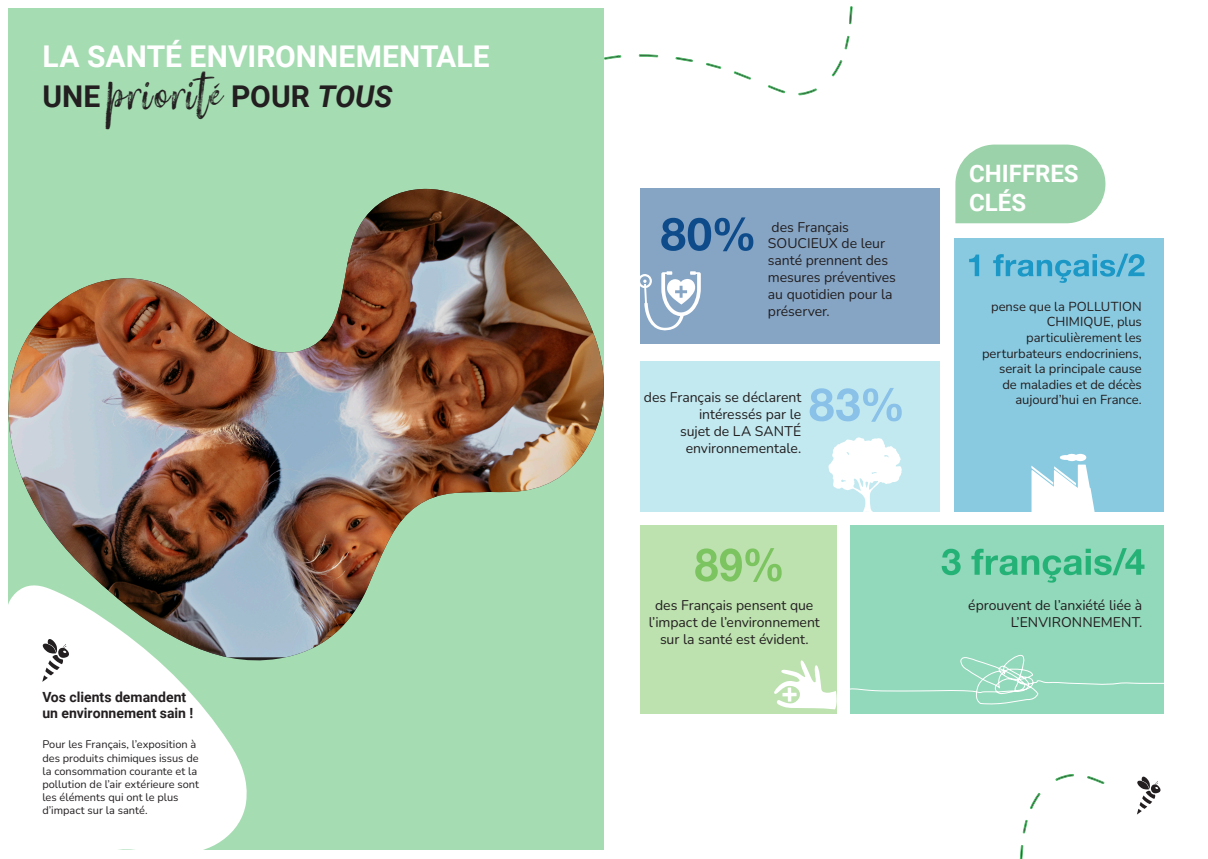
<style>
.page{position:relative;width:1208px;height:859px;background:#fff}
.page>*{position:absolute;margin:0;border:0;box-sizing:border-box;transform-origin:0 0}
.t1{font:40px "Spoodbrush Two";letter-spacing:.06em;color:#231f20}
.t2{font:700 30px "Roboto";color:#fff}
.t3{font:700 24px/28.8px "Roboto";color:#fff}
.t4{font:200 14px/16.8px "Nunito";letter-spacing:-.005em;color:#231f20;text-align:right}
.t5{font:700 14px/16.8px "Roboto";color:#231f20}
.t6{font:200 13px/15.6px "Nunito";letter-spacing:-.005em;color:#231f20;text-align:right}
.t7{font:200 11px/13.2px "Nunito";color:#231f20}
.s1{font-family:"Roboto";font-weight:700;font-size:30px}
.s2{font-family:"Roboto";font-weight:700;font-style:italic;font-size:30px}
</style>
<div class="page">
<div style="left:9px;top:9px;width:595px;height:841px;background:#a5dcb2"></div>
<img style="left:8px;top:189px;width:596px;height:468px">
<svg style="left:8px;top:583px;width:241px;height:267px;fill:#fff"></svg>
<svg style="left:639px;top:54px;width:19px;height:4px"></svg>
<svg style="left:798px;top:88px;width:19px;height:8px"></svg>
<svg style="left:768px;top:85px;width:18px;height:9px"></svg>
<svg style="left:849px;top:6px;width:4px;height:19px"></svg>
<svg style="left:733px;top:71px;width:18px;height:9px"></svg>
<svg style="left:831px;top:60px;width:12px;height:17px"></svg>
<svg style="left:675px;top:57px;width:18px;height:5px"></svg>
<svg style="left:604px;top:55px;width:18px;height:5px"></svg>
<svg style="left:706px;top:63px;width:16px;height:6px"></svg>
<svg style="left:844px;top:35px;width:6px;height:15px"></svg>
<svg style="left:955px;top:145px;width:150px;height:78px;background:#a3d5b0"></svg>
<div style="left:953px;top:239px;width:210px;height:273px;background:#8acae1"></div>
<div style="left:640px;top:188px;width:299px;height:156px;background:#86a5c5"></div>
<svg style="left:661px;top:217px;width:92px;height:34px"></svg>
<svg style="left:969px;top:254px;width:175px;height:29px"></svg>
<svg style="left:640px;top:271px;width:61px;height:60px"></svg>
<div style="left:640px;top:362px;width:299px;height:150px;background:#c2e9f0"></div>
<svg style="left:809px;top:388px;width:92px;height:34px"></svg>
<div style="left:640px;top:525px;width:196px;height:189px;background:#bde1af"></div>
<div style="left:850px;top:525px;width:313px;height:189px;background:#92d8bb"></div>
<svg style="left:695px;top:548px;width:86px;height:34px"></svg>
<svg style="left:941px;top:548px;width:203px;height:35px"></svg>
<svg style="left:828px;top:437px;width:74px;height:75px"></svg>
<svg style="left:774px;top:660px;width:63px;height:49px"></svg>
<svg style="left:850px;top:654px;width:314px;height:60px"></svg>
<svg style="left:1031px;top:453px;width:63px;height:59px"></svg>
<svg style="left:1055px;top:774px;width:19px;height:7px"></svg>
<svg style="left:1087px;top:776px;width:18px;height:8px"></svg>
<svg style="left:1019px;top:845px;width:4px;height:14px"></svg>
<svg style="left:1030px;top:793px;width:11px;height:16px"></svg>
<svg style="left:1022px;top:820px;width:6px;height:14px"></svg>
<div style="left:8px;top:618px;width:61px;height:201px;background:#fff"></div>
<svg style="left:1137px;top:777px;width:24px;height:37px"></svg>
<p class="t2" style="left:43px;top:35px;width:448px">LA SANTÉ ENVIRONNEMENTALE</p>
<p class="t1" style="left:42px;top:70px;width:352px"><span class="s1">UNE</span> PRIORITÉ <span class="s1">POUR</span> <span class="s2">TOUS</span></p>
<p class="t5" style="left:42px;top:688px;width:152px">Vos clients demandent un environnement sain !</p>
<p class="t7" style="left:42px;top:738px;width:158px">Pour les Français, l’exposition à des produits chimiques issus de la consommation courante et la pollution de l’air extérieure sont les éléments qui ont le plus d’impact sur la santé.</p>
<p class="t4" style="left:768px;top:218px;width:130px;text-align:left">des Français<br>SOUCIEUX de leur santé prennent des mesures préventives au quotidien pour la préserver.</p>
<p class="t3" style="left:969px;top:158px;width:111px">CHIFFRES<br>CLÉS</p>
<p class="t6" style="left:982px;top:298px;width:161px">pense que la POLLUTION<br>CHIMIQUE, plus particulièrement les perturbateurs endocriniens, serait la principale cause de maladies et de décès</p>
<p class="t4" style="left:644px;top:388px;width:159px">des Français se déclarent</p>
<p class="t6" style="left:1015px;top:392px;width:128px">aujourd’hui en France.</p>
<p class="t4" style="left:680px;top:405px;width:122px">intéressés par le sujet de LA SANTÉ environnementale.</p>
<p class="t4" style="left:648px;top:597px;width:173px;text-align:center">des Français pensent que l’impact de l’environnement sur la santé est évident.</p>
<p class="t4" style="left:968px;top:597px;width:175px">éprouvent de l’anxiété liée à<br>L’ENVIRONNEMENT.</p>
</div>
